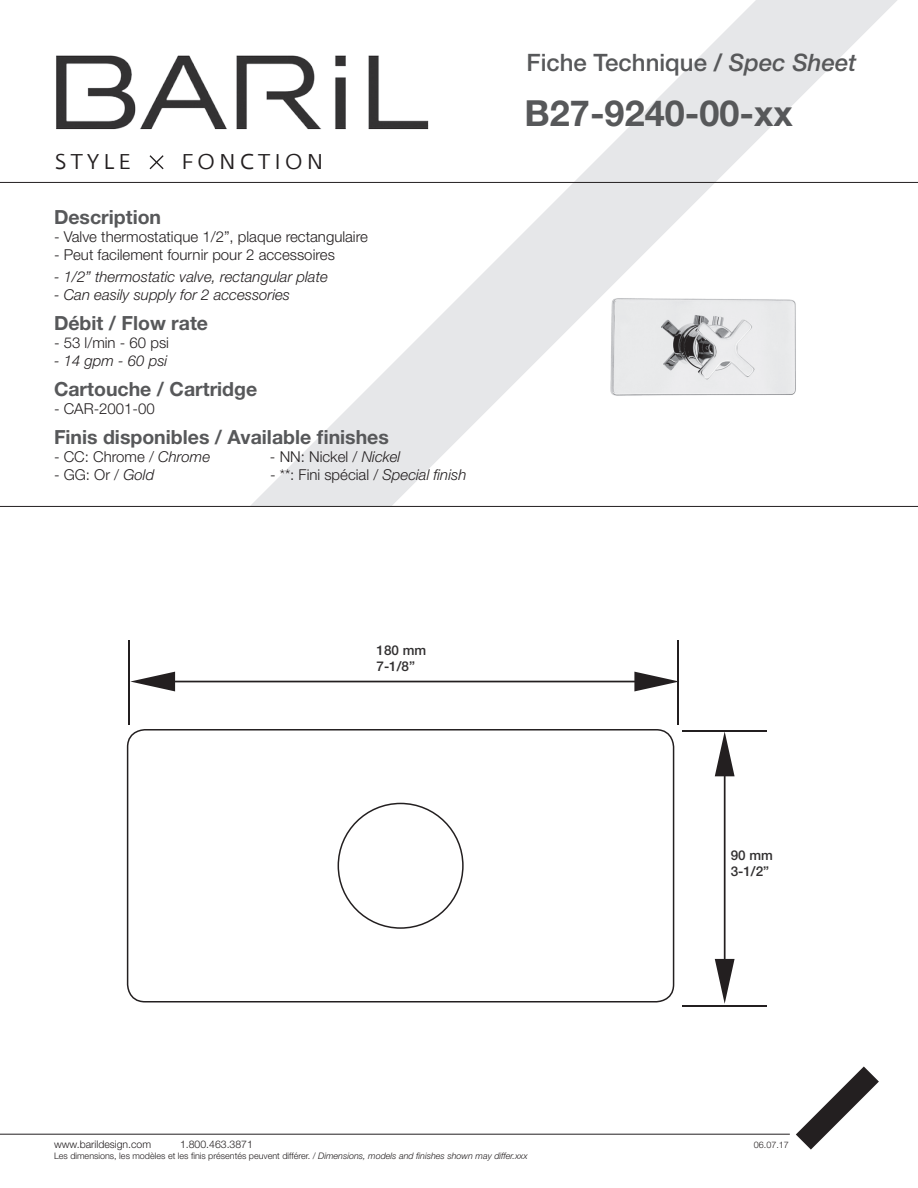
<style>
.page{position:relative;width:918px;height:1188px;background:#fff}
.page>*{position:absolute;margin:0;border:0;box-sizing:border-box;transform-origin:0 0}
.t1{font:700 36px "Helvetica Neue LT Std";color:#57585a}
.t2{font:500 24px "Helvetica Neue LT Std";color:#57585a}
.t3{font:21.3px "Fedra Sans Greek Book TF";letter-spacing:.2em;color:#231f20}
.t4{font:700 19.5px "Helvetica Neue LT Std";color:#57585a}
.t5{font:300 15px "Helvetica Neue LT Std";color:#231f20}
.t6{font:italic 300 15px "Helvetica Neue LT Std";color:#231f20}
.t7{font:500 13.5px/16px "Helvetica Neue LT Std";color:#312f30}
.t8{font:300 10.5px "Helvetica Neue LT Std";color:#231f20}
.t9{font:300 9px "Helvetica Neue LT Std";color:#231f20}
.s1{font-style:italic}
</style>
<div class="page">
<svg style="left:250px;top:0;width:648px;height:506px"></svg>
<img style="left:54px;top:54px;width:378px;height:128px">
<svg style="left:148px;top:154px;width:17px;height:17px"></svg>
<hr style="left:0;top:182px;width:918px;height:1px;background:#231f20">
<hr style="left:0;top:506px;width:918px;height:1px;background:#231f20">
<hr style="left:0;top:1134px;width:790px;height:1px;background:#231f20">
<svg style="left:796px;top:1066px;width:83px;height:84px"></svg>
<svg style="left:715px;top:731px;width:20px;height:273px"></svg>
<div style="left:338px;top:803px;width:126px;height:126px;border:2px solid #231f20;border-radius:50%"></div>
<hr style="left:683px;top:730px;width:84px;height:1px;background:#231f20">
<hr style="left:683px;top:1005px;width:84px;height:2px;background:#231f20">
<svg style="left:130px;top:672px;width:548px;height:19px"></svg>
<hr style="left:129px;top:640px;width:1px;height:84px;background:#231f20">
<hr style="left:678px;top:640px;width:1px;height:84px;background:#231f20">
<div style="left:127px;top:729px;width:547px;height:274px;border:2px solid #231f20;border-radius:17px"></div>
<img style="left:540px;top:243px;width:324px;height:202px">
<h2 class="t2" style="left:526px;top:48px;width:331px">Fiche Technique / <span class="s1">Spec Sheet</span></h2>
<h3 class="t3" style="left:55px;top:151px;width:77px">STYLE</h3>
<h3 class="t3" style="left:181px;top:151px;width:144px">FONCTION</h3>
<p class="t4" style="left:54px;top:205px;width:109px">Description</p>
<p class="t5" style="left:54px;top:227px;width:315px">- Valve thermostatique 1/2”, plaque rectangulaire</p>
<p class="t5" style="left:54px;top:245px;width:282px">- Peut facilement fournir pour 2 accessoires</p>
<p class="t6" style="left:54px;top:268px;width:275px">- 1/2” thermostatic valve, rectangular plate</p>
<p class="t6" style="left:54px;top:286px;width:238px">- Can easily supply for 2 accessories</p>
<p class="t4" style="left:54px;top:311px;width:156px">Débit / Flow rate</p>
<p class="t5" style="left:54px;top:334px;width:117px">- 53 l/min - 60 psi</p>
<p class="t6" style="left:54px;top:352px;width:115px">- 14 gpm - 60 psi</p>
<p class="t4" style="left:54px;top:377px;width:205px">Cartouche / Cartridge</p>
<p class="t5" style="left:54px;top:400px;width:102px">- CAR-2001-00</p>
<p class="t4" style="left:54px;top:425px;width:336px">Finis disponibles / Available finishes</p>
<p class="t5" style="left:54px;top:448px;width:158px">- CC: Chrome / <span class="s1">Chrome</span></p>
<p class="t5" style="left:270px;top:448px;width:132px">- NN: Nickel / <span class="s1">Nickel</span></p>
<p class="t5" style="left:54px;top:466px;width:102px">- GG: Or / <span class="s1">Gold</span></p>
<p class="t5" style="left:270px;top:466px;width:198px">- **: Fini spécial / <span class="s1">Special finish</span></p>
<p class="t1" style="left:525px;top:91px;width:270px">B27-9240-00-xx</p>
<p class="t7" style="left:377px;top:642px;width:51px">180 mm<br>7-1/8”</p>
<p class="t7" style="left:731px;top:847px;width:44px">90 mm<br>3-1/2”</p>
<p class="t8" style="left:54px;top:1138px;width:99px">www.barildesign.com</p>
<p class="t8" style="left:180px;top:1138px;width:74px">1.800.463.3871</p>
<p class="t9" style="left:754px;top:1140px;width:37px">06.07.17</p>
<p class="t9" style="left:54px;top:1150px;width:475px">Les dimensions, les modèles et les finis présentés peuvent différer. / <span class="s1">Dimensions, models and finishes shown may differ.xxx</span></p>
</div>
